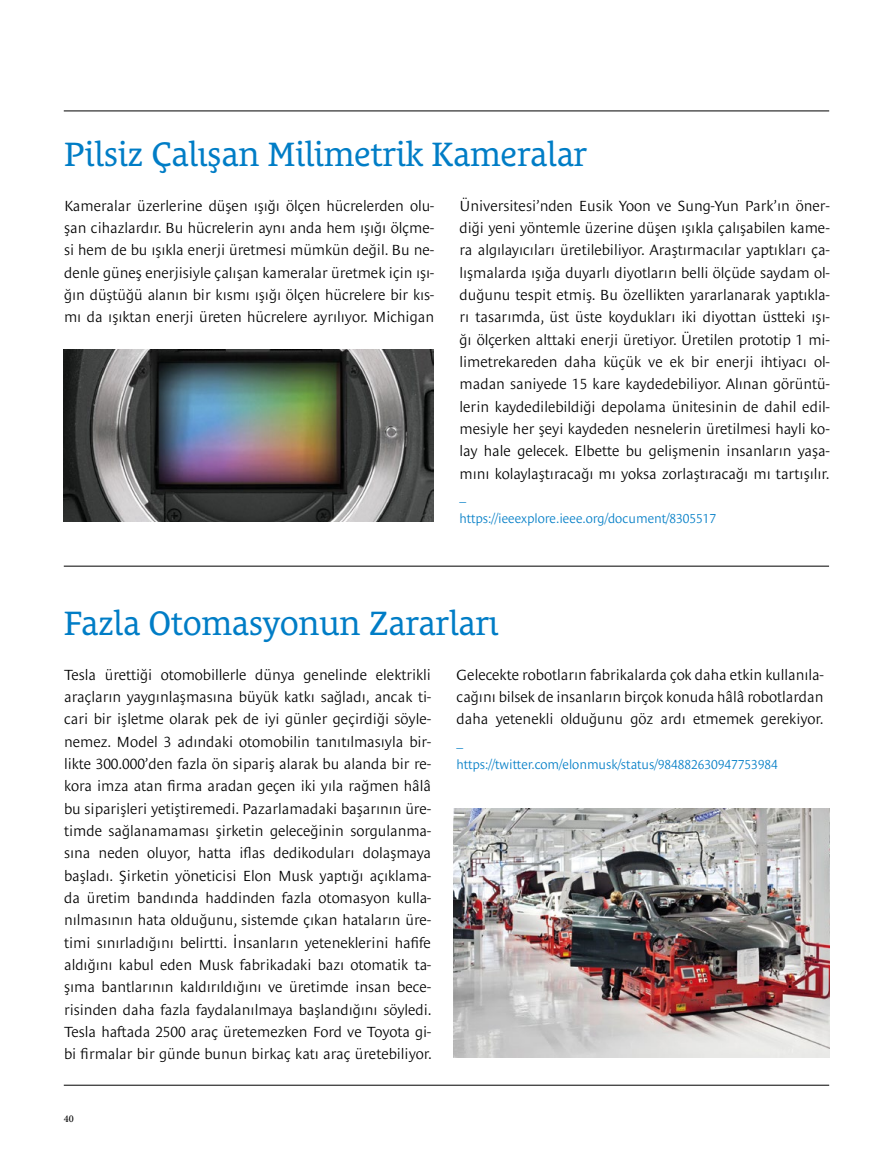
<style>
.page{position:relative;width:893px;height:1170px;background:#fff}
.page>*{position:absolute;margin:0;border:0;box-sizing:border-box;transform-origin:0 0}
.t1{font:34.5px "Le Monde Courrier Pro";letter-spacing:-.01em;color:#007dc6}
.t2{font:300 15px/22.4px "Le Monde Sans Pro";letter-spacing:-.005em;color:#000;text-align:justify}
.t3{font:300 13.2px/22.4px "Le Monde Sans Pro";letter-spacing:-.005em;color:#007dc6}
.t4{font:500 10.35px "Minion Pro";color:#000}
</style>
<div class="page">
<hr style="left:64px;top:1084px;width:765px;height:1px;background:#000">
<hr style="left:64px;top:111px;width:765px;height:1px;background:#000">
<img style="left:64px;top:349px;width:370px;height:172px">
<img style="left:454px;top:808px;width:375px;height:249px">
<hr style="left:64px;top:566px;width:765px;height:1px;background:#000">
<h1 class="t1" style="left:64px;top:126px;width:525px">Pilsiz Çalışan Milimetrik Kameralar</h1>
<p class="t2" style="left:64px;top:192px;width:371px">Kameralar üzerlerine düşen ışığı ölçen hücrelerden olu&shy;şan cihazlardır. Bu hücrelerin aynı anda hem ışığı ölçme&shy;si hem de bu ışıkla enerji üretmesi mümkün değil. Bu ne&shy;denle güneş enerjisiyle çalışan kameralar üretmek için ışı&shy;ğın düştüğü alanın bir kısmı ışığı ölçen hücrelere bir kıs&shy;mı da ışıktan enerji üreten hücrelere ayrılıyor. Michigan</p>
<p class="t2" style="left:460px;top:192px;width:371px">Üniversitesi’nden Eusik Yoon ve Sung-Yun Park’ın öner&shy;diği yeni yöntemle üzerine düşen ışıkla çalışabilen kame&shy;ra algılayıcıları üretilebiliyor. Araştırmacılar yaptıkları ça&shy;lışmalarda ışığa duyarlı diyotların belli ölçüde saydam ol&shy;duğunu tespit etmiş. Bu özellikten yararlanarak yaptıkla&shy;rı tasarımda, üst üste koydukları iki diyottan üstteki ışı&shy;ğı ölçerken alttaki enerji üretiyor. Üretilen prototip 1 mi&shy;limetrekareden daha küçük ve ek bir enerji ihtiyacı ol&shy;madan saniyede 15 kare kaydedebiliyor. Alınan görüntü&shy;lerin kaydedilebildiği depolama ünitesinin de dahil edil&shy;mesiyle her şeyi kaydeden nesnelerin üretilmesi hayli ko&shy;lay hale gelecek. Elbette bu gelişmenin insanların yaşa&shy;mını kolaylaştıracağı mı yoksa zorlaştıracağı mı tartışılır.</p>
<p class="t3" style="left:460px;top:483px;width:258px">_ https://ieeexplore.ieee.org/document/8305517</p>
<h1 class="t1" style="left:64px;top:595px;width:436px">Fazla Otomasyonun Zararları</h1>
<p class="t2" style="left:64px;top:661px;width:369px">Tesla ürettiği otomobillerle dünya genelinde elektrikli araçların yaygınlaşmasına büyük katkı sağladı, ancak ti&shy;cari bir işletme olarak pek de iyi günler geçirdiği söyle&shy;nemez. Model 3 adındaki otomobilin tanıtılmasıyla bir&shy;likte 300.000’den fazla ön sipariş alarak bu alanda bir re&shy;kora imza atan firma aradan geçen iki yıla rağmen hâlâ bu siparişleri yetiştiremedi. Pazarlamadaki başarının üre&shy;timde sağlanamaması şirketin geleceğinin sorgulanma&shy;sına neden oluyor, hatta iflas dedikoduları dolaşmaya başladı. Şirketin yöneticisi Elon Musk yaptığı açıklama&shy;da üretim bandında haddinden fazla otomasyon kulla&shy;nılmasının hata olduğunu, sistemde çıkan hataların üre&shy;timi sınırladığını belirtti. İnsanların yeteneklerini hafife aldığını kabul eden Musk fabrikadaki bazı otomatik ta&shy;şıma bantlarının kaldırıldığını ve üretimde insan bece&shy;risinden daha fazla faydalanılmaya başlandığını söyledi.<br>Tesla haftada 2500 araç üretemezken Ford ve Toyota gi&shy;bi firmalar bir günde bunun birkaç katı araç üretebiliyor.</p>
<p class="t2" style="left:457px;top:661px;width:368px">Gelecekte robotların fabrikalarda çok daha etkin kullanıla&shy;cağını bilsek de insanların birçok konuda hâlâ robotlardan daha yetenekli olduğunu göz ardı etmemek gerekiyor.</p>
<p class="t3" style="left:457px;top:751px;width:323px">https://twitter.com/elonmusk/status/984882630947753984</p>
<p class="t4" style="left:64px;top:1111px;width:12px">40</p>
</div>
